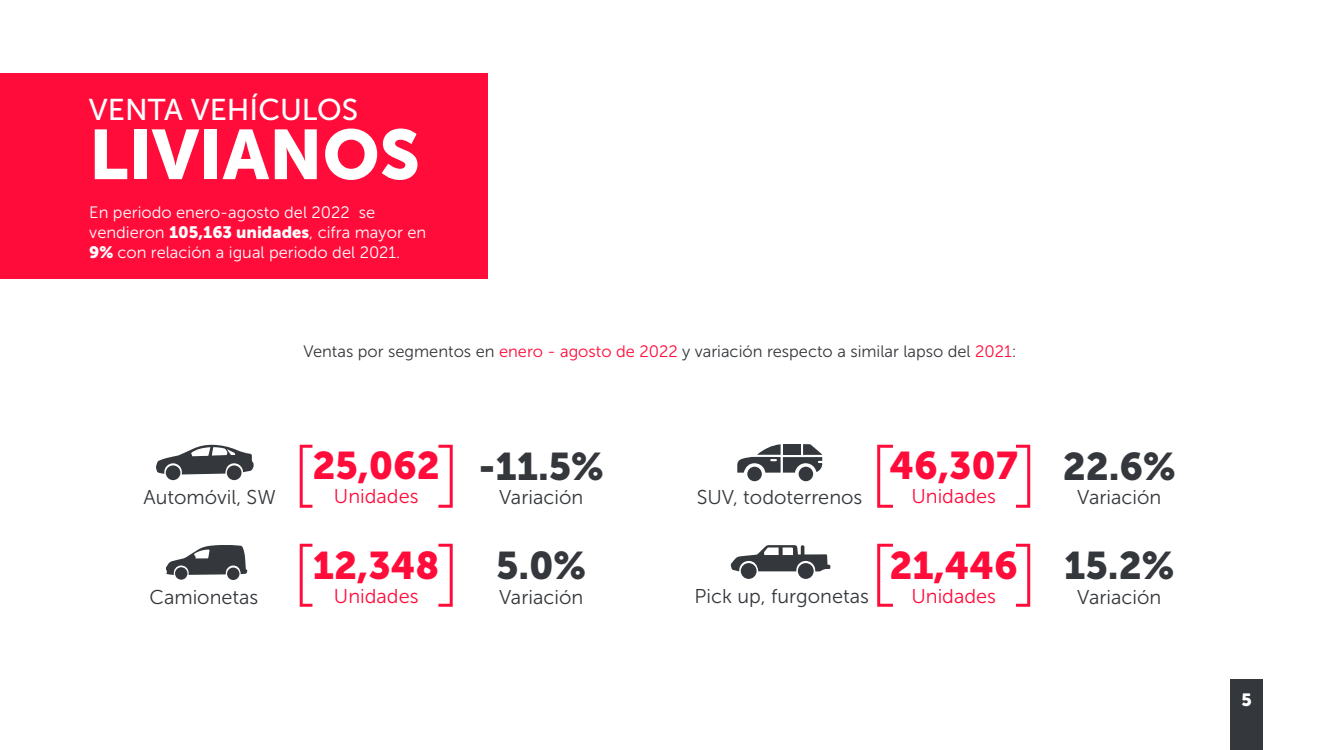
<style>
.page{position:relative;width:1320px;height:750px;background:#fff}
.page>*{position:absolute;margin:0;border:0;box-sizing:border-box;transform-origin:0 0}
.t1{font:69.6px "Museo Sans 900";color:#fff}
.t2{font:38.4px "Museo Sans 900";color:#ff0c3b}
.t3{font:38.4px "Museo Sans 900";color:#34373b}
.t4{font:30px "Museo Sans 500";color:#fff}
.t5{font:19.95px "Museo Sans 300";color:#34373b}
.t6{font:19.95px "Museo Sans 300";color:#ff0c3b}
.t7{font:17.7px "Museo Sans 900";color:#fff}
.t8{font:16.5px/19.8px "Museo Sans 300";color:#fff}
.t9{font:16.5px "Museo Sans 300";color:#34373b}
.s1{font-family:"Museo Sans 900"}
.s2{color:#ff0c3b}
</style>
<div class="page">
<div style="left:0;top:74px;width:488px;height:205px;background:#ff0c3b"></div>
<svg style="left:300px;top:544px;width:12px;height:63px"></svg>
<svg style="left:438px;top:544px;width:15px;height:63px"></svg>
<svg style="left:166px;top:545px;width:81px;height:30px"></svg>
<div style="left:175px;top:567px;width:12px;height:13px;background:#34373b;border-radius:50%"></div>
<div style="left:227px;top:568px;width:12px;height:12px;background:#34373b;border-radius:50%"></div>
<svg style="left:300px;top:445px;width:12px;height:63px"></svg>
<svg style="left:438px;top:445px;width:15px;height:63px"></svg>
<svg style="left:156px;top:445px;width:98px;height:29px"></svg>
<div style="left:227px;top:465px;width:15px;height:15px;background:#34373b;border-radius:50%"></div>
<div style="left:166px;top:465px;width:14px;height:15px;background:#34373b;border-radius:50%"></div>
<svg style="left:877px;top:544px;width:16px;height:63px"></svg>
<svg style="left:1016px;top:544px;width:14px;height:63px"></svg>
<svg style="left:731px;top:545px;width:99px;height:26px"></svg>
<div style="left:798px;top:563px;width:16px;height:16px;background:#34373b;border-radius:50%"></div>
<div style="left:741px;top:563px;width:16px;height:16px;background:#34373b;border-radius:50%"></div>
<svg style="left:877px;top:445px;width:16px;height:63px"></svg>
<svg style="left:1016px;top:445px;width:14px;height:63px"></svg>
<div style="left:747px;top:467px;width:15px;height:14px;background:#34373b;border-radius:50%"></div>
<div style="left:799px;top:467px;width:14px;height:14px;background:#34373b;border-radius:50%"></div>
<svg style="left:737px;top:444px;width:86px;height:29px"></svg>
<div style="left:1230px;top:680px;width:33px;height:70px;background:#34373b"></div>
<h3 class="t4" style="left:89px;top:93px;width:271px">VENTA VEHÍCULOS</h3>
<h1 class="t1" style="left:89px;top:115px;width:333px">LIVIANOS</h1>
<p class="t8" style="left:89px;top:203px;width:338px">En periodo enero-agosto del 2022 se vendieron <span class="s1">105,163 unidades</span>, cifra mayor en<br><span class="s1">9%</span> con relación a igual periodo del 2021.</p>
<p class="t9" style="left:303px;top:343px;width:715px">Ventas por segmentos en <span class="s2">enero - agosto de 2022</span> y variación respecto a similar lapso del <span class="s2">2021</span>:</p>
<h2 class="t2" style="left:312px;top:444px;width:129px">25,062</h2>
<h2 class="t3" style="left:478px;top:444px;width:127px">-11.5%</h2>
<p class="t5" style="left:143px;top:486px;width:134px">Automóvil, SW</p>
<p class="t6" style="left:334px;top:485px;width:86px">Unidades</p>
<p class="t5" style="left:499px;top:486px;width:86px">Variación</p>
<p class="t5" style="left:697px;top:486px;width:167px">SUV, todoterrenos</p>
<h2 class="t2" style="left:890px;top:444px;width:130px">46,307</h2>
<p class="t6" style="left:911px;top:485px;width:86px">Unidades</p>
<p class="t5" style="left:1077px;top:486px;width:86px">Variación</p>
<h2 class="t3" style="left:1063px;top:444px;width:115px">22.6%</h2>
<h2 class="t2" style="left:313px;top:544px;width:128px">12,348</h2>
<h2 class="t3" style="left:496px;top:544px;width:92px">5.0%</h2>
<h2 class="t2" style="left:889px;top:543px;width:130px">21,446</h2>
<h2 class="t3" style="left:1064px;top:544px;width:112px">15.2%</h2>
<p class="t5" style="left:150px;top:586px;width:110px">Camionetas</p>
<p class="t6" style="left:334px;top:585px;width:86px">Unidades</p>
<p class="t5" style="left:499px;top:586px;width:86px">Variación</p>
<p class="t5" style="left:695px;top:585px;width:176px">Pick up, furgonetas</p>
<p class="t6" style="left:911px;top:585px;width:86px">Unidades</p>
<p class="t5" style="left:1077px;top:586px;width:86px">Variación</p>
<p class="t7" style="left:1241px;top:690px;width:12px">5</p>
</div>
